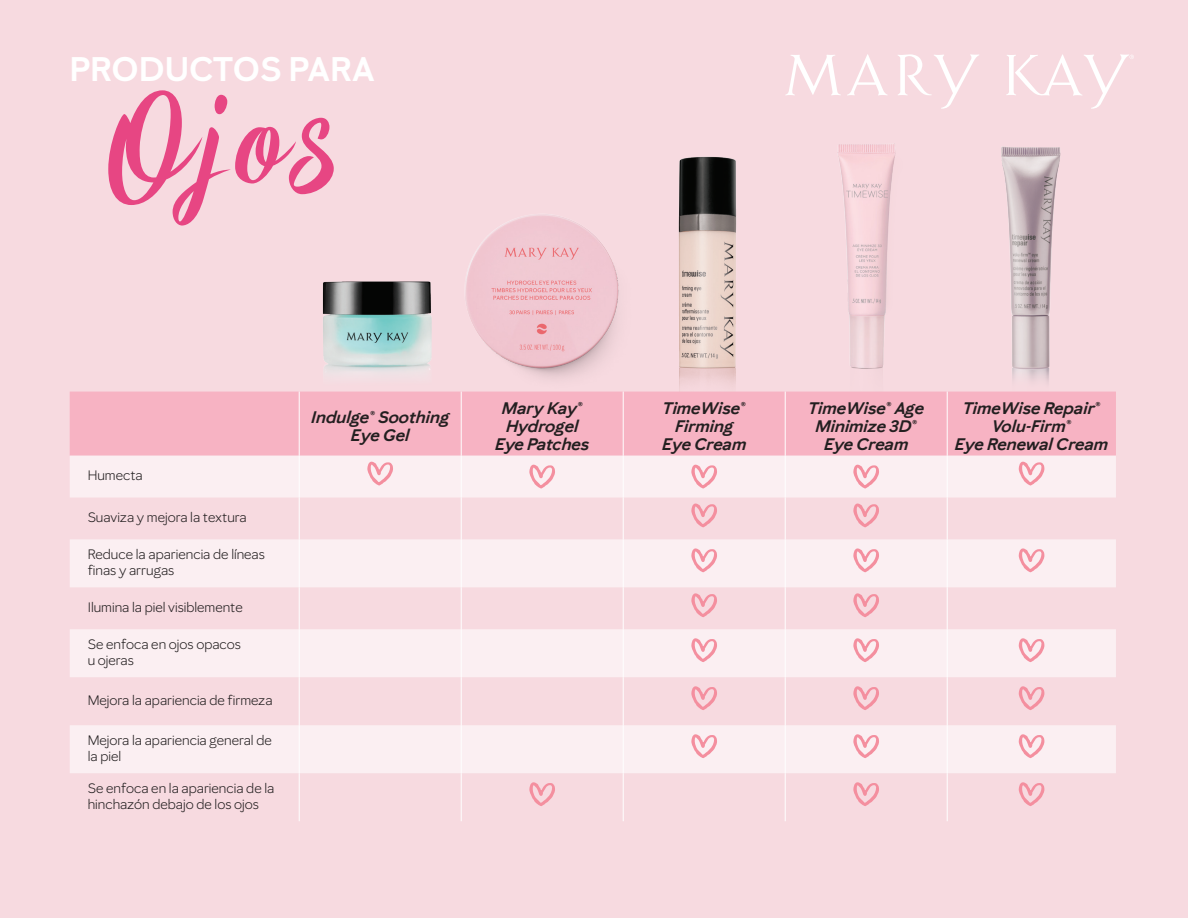
<style>
.page{position:relative;width:1188px;height:918px;background:#f7dae0}
.page>*{position:absolute;margin:0;border:0;box-sizing:border-box;transform-origin:0 0}
.t1{font:700 130.5px "Mary Kay Script";color:#e74683}
.t2{font:600 33.6px "Mary Kay Sans";color:#fff}
.t3{font:italic 600 16.5px/17.9px "Mary Kay Sans";color:#231f20;text-align:center}
.t4{font:13.5px/16.5px "Mary Kay Sans";color:#231f20}
</style>
<div class="page">
<img style="left:317px;top:281px;width:123px;height:111px">
<img style="left:640px;top:156px;width:129px;height:236px">
<img style="left:820px;top:144px;width:95px;height:248px">
<img style="left:452px;top:216px;width:180px;height:176px">
<img style="left:988px;top:146px;width:85px;height:246px">
<div style="left:70px;top:392px;width:1046px;height:64px;background:#f7b3c3"></div>
<svg style="left:70px;top:456px;width:1046px;height:317px;fill:#fbeff2"></svg>
<hr style="left:461px;top:392px;width:1px;height:64px;background:#fff">
<hr style="left:623px;top:456px;width:1px;height:42px;background:#fff">
<hr style="left:623px;top:498px;width:1px;height:41px;background:#fff">
<hr style="left:623px;top:539px;width:1px;height:48px;background:#fff">
<hr style="left:623px;top:587px;width:1px;height:42px;background:#fff">
<hr style="left:623px;top:629px;width:1px;height:48px;background:#fff">
<hr style="left:623px;top:677px;width:1px;height:48px;background:#fff">
<hr style="left:623px;top:773px;width:1px;height:48px;background:#fff">
<hr style="left:299px;top:392px;width:1px;height:64px;background:#fff">
<hr style="left:299px;top:456px;width:1px;height:42px;background:#fff">
<hr style="left:299px;top:498px;width:1px;height:41px;background:#fff">
<hr style="left:299px;top:539px;width:1px;height:48px;background:#fff">
<hr style="left:299px;top:587px;width:1px;height:42px;background:#fff">
<hr style="left:299px;top:629px;width:1px;height:48px;background:#fff">
<hr style="left:299px;top:677px;width:1px;height:48px;background:#fff">
<hr style="left:299px;top:773px;width:1px;height:48px;background:#fff">
<hr style="left:785px;top:498px;width:1px;height:41px;background:#fff">
<hr style="left:785px;top:587px;width:1px;height:42px;background:#fff">
<hr style="left:785px;top:677px;width:1px;height:48px;background:#fff">
<hr style="left:785px;top:773px;width:1px;height:48px;background:#fff">
<hr style="left:461px;top:498px;width:1px;height:41px;background:#fff">
<hr style="left:947px;top:498px;width:1px;height:41px;background:#fff">
<hr style="left:461px;top:587px;width:1px;height:42px;background:#fff">
<hr style="left:947px;top:587px;width:1px;height:42px;background:#fff">
<hr style="left:461px;top:677px;width:1px;height:48px;background:#fff">
<hr style="left:947px;top:677px;width:1px;height:48px;background:#fff">
<hr style="left:461px;top:773px;width:1px;height:48px;background:#fff">
<hr style="left:947px;top:773px;width:1px;height:48px;background:#fff">
<hr style="left:785px;top:456px;width:1px;height:42px;background:#fff">
<hr style="left:461px;top:456px;width:1px;height:42px;background:#fff">
<hr style="left:947px;top:456px;width:1px;height:42px;background:#fff">
<hr style="left:785px;top:539px;width:1px;height:48px;background:#fff">
<hr style="left:461px;top:539px;width:1px;height:48px;background:#fff">
<hr style="left:947px;top:539px;width:1px;height:48px;background:#fff">
<hr style="left:785px;top:629px;width:1px;height:48px;background:#fff">
<hr style="left:461px;top:629px;width:1px;height:48px;background:#fff">
<hr style="left:947px;top:629px;width:1px;height:48px;background:#fff">
<hr style="left:785px;top:392px;width:1px;height:64px;background:#fff">
<hr style="left:623px;top:392px;width:1px;height:64px;background:#fff">
<hr style="left:623px;top:725px;width:1px;height:48px;background:#fff">
<hr style="left:785px;top:725px;width:1px;height:48px;background:#fff">
<hr style="left:461px;top:725px;width:1px;height:48px;background:#fff">
<hr style="left:947px;top:725px;width:1px;height:48px;background:#fff">
<hr style="left:299px;top:725px;width:1px;height:48px;background:#fff">
<hr style="left:947px;top:392px;width:1px;height:64px;background:#fff">
<svg style="left:367px;top:462px;width:26px;height:24px"></svg>
<svg style="left:529px;top:465px;width:26px;height:24px"></svg>
<svg style="left:691px;top:465px;width:26px;height:24px"></svg>
<svg style="left:853px;top:465px;width:26px;height:24px"></svg>
<svg style="left:1019px;top:462px;width:25px;height:24px"></svg>
<svg style="left:691px;top:503px;width:26px;height:24px"></svg>
<svg style="left:853px;top:503px;width:26px;height:24px"></svg>
<svg style="left:691px;top:548px;width:26px;height:24px"></svg>
<svg style="left:853px;top:548px;width:26px;height:24px"></svg>
<svg style="left:1019px;top:548px;width:25px;height:24px"></svg>
<svg style="left:691px;top:593px;width:26px;height:24px"></svg>
<svg style="left:853px;top:593px;width:26px;height:24px"></svg>
<svg style="left:691px;top:638px;width:26px;height:24px"></svg>
<svg style="left:853px;top:638px;width:26px;height:24px"></svg>
<svg style="left:1019px;top:638px;width:25px;height:24px"></svg>
<svg style="left:691px;top:686px;width:26px;height:24px"></svg>
<svg style="left:853px;top:686px;width:26px;height:24px"></svg>
<svg style="left:1019px;top:686px;width:25px;height:24px"></svg>
<svg style="left:691px;top:734px;width:26px;height:24px"></svg>
<svg style="left:853px;top:734px;width:26px;height:24px"></svg>
<svg style="left:1019px;top:734px;width:25px;height:24px"></svg>
<svg style="left:529px;top:782px;width:26px;height:24px"></svg>
<svg style="left:853px;top:782px;width:26px;height:24px"></svg>
<svg style="left:1019px;top:782px;width:25px;height:24px"></svg>
<svg style="left:786px;top:55px;width:55px;height:41px"></svg>
<svg style="left:847px;top:54px;width:40px;height:42px"></svg>
<svg style="left:898px;top:54px;width:81px;height:55px"></svg>
<svg style="left:1006px;top:54px;width:128px;height:55px"></svg>
<h2 class="t2" style="left:69px;top:49px;width:307px">PRODUCTOS PARA</h2>
<h1 class="t1" style="left:104px;top:55px;width:237px">Ojos</h1>
<p class="t4" style="left:88px;top:467px;width:56px">Humecta</p>
<p class="t4" style="left:88px;top:509px;width:161px">Suaviza y mejora la textura</p>
<p class="t4" style="left:88px;top:546px;width:179px">Reduce la apariencia de líneas finas y arrugas</p>
<p class="t4" style="left:88px;top:599px;width:157px">Ilumina la piel visiblemente</p>
<p class="t4" style="left:88px;top:636px;width:155px">Se enfoca en ojos opacos u ojeras</p>
<p class="t4" style="left:88px;top:692px;width:186px">Mejora la apariencia de firmeza</p>
<p class="t4" style="left:88px;top:732px;width:186px">Mejora la apariencia general de la piel</p>
<p class="t4" style="left:88px;top:780px;width:188px">Se enfoca en la apariencia de la hinchazón debajo de los ojos</p>
<p class="t3" style="left:311px;top:408px;width:139px">Indulge® Soothing<br>Eye Gel</p>
<p class="t3" style="left:495px;top:399px;width:96px">Mary Kay®<br>Hydrogel<br>Eye Patches</p>
<p class="t3" style="left:662px;top:399px;width:86px">TimeWise®<br>Firming<br>Eye Cream</p>
<p class="t3" style="left:808px;top:399px;width:117px">TimeWise® Age<br>Minimize 3D®<br>Eye Cream</p>
<p class="t3" style="left:955px;top:399px;width:155px">TimeWise Repair®<br>Volu-Firm®<br>Eye Renewal Cream</p>
</div>
